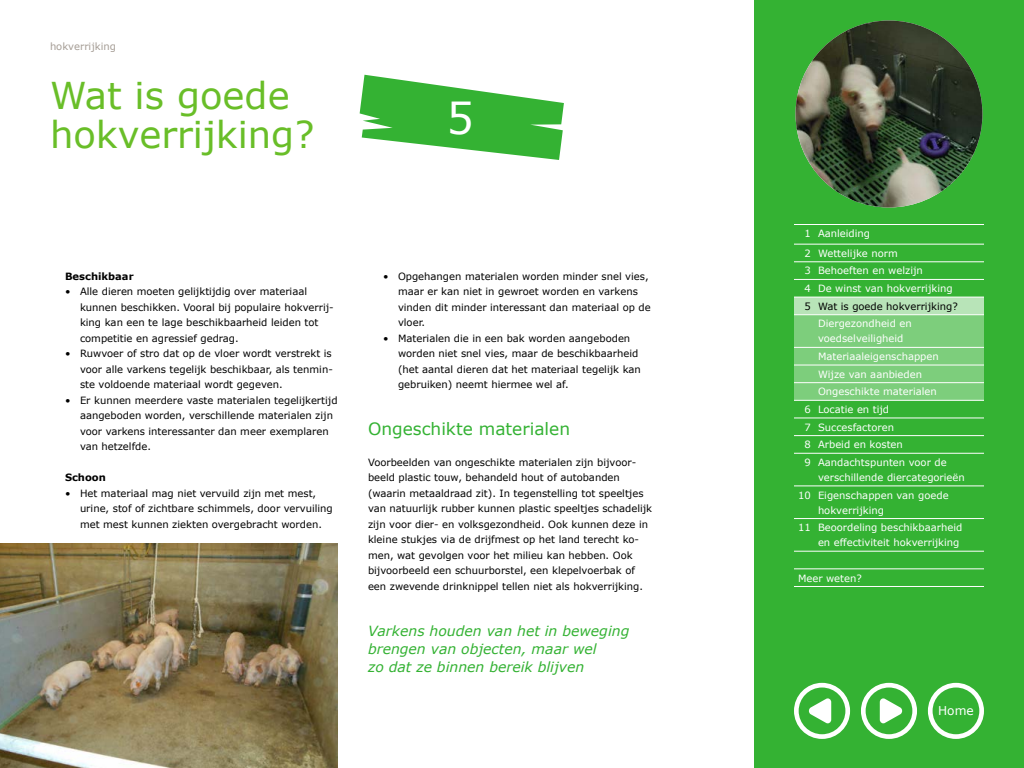
<style>
.page{position:relative;width:1024px;height:768px;background:#fff}
.page>*{position:absolute;margin:0;border:0;box-sizing:border-box;transform-origin:0 0}
.t1{font:43.3px "Verdana";color:#fff}
.t2{font:37px/39px "Verdana";color:#69be28}
.t3{font:17px "Verdana";color:#34b233}
.t4{font:italic 14px/18px "Verdana";color:#34b233}
.t5{font:12.2px "Verdana";color:#fff}
.t6{font:10px/15.5px "Verdana";color:#000}
.t7{font:10px/17.6px "Verdana";color:#fff}
.t8{font:700 10px "Verdana";color:#000}
.t9{font:10px "Verdana";color:#a59d95}
</style>
<div class="page">
<div style="left:754px;top:0;width:270px;height:768px;background:#34b233"></div>
<div style="left:794px;top:297px;width:190px;height:18px;background:#b8e4b8"></div>
<div style="left:794px;top:315px;width:190px;height:85px;background:#7dce7c"></div>
<hr style="left:794px;top:244px;width:190px;height:1px;background:#fff">
<hr style="left:794px;top:261px;width:190px;height:1px;background:#fff">
<hr style="left:794px;top:279px;width:190px;height:1px;background:#fff">
<hr style="left:794px;top:297px;width:190px;height:1px;background:#fff">
<hr style="left:794px;top:400px;width:190px;height:1px;background:#fff">
<hr style="left:794px;top:417px;width:190px;height:1px;background:#fff">
<hr style="left:794px;top:435px;width:190px;height:1px;background:#fff">
<hr style="left:794px;top:453px;width:190px;height:1px;background:#fff">
<hr style="left:794px;top:485px;width:190px;height:1px;background:#fff">
<hr style="left:794px;top:518px;width:190px;height:1px;background:#fff">
<hr style="left:794px;top:551px;width:190px;height:1px;background:#fff">
<hr style="left:794px;top:568px;width:190px;height:1px;background:#fff">
<hr style="left:794px;top:586px;width:190px;height:1px;background:#fff">
<hr style="left:794px;top:224px;width:190px;height:1px;background:#fff">
<hr style="left:794px;top:314px;width:190px;height:1px;background:#fff">
<hr style="left:794px;top:347px;width:190px;height:1px;background:#fff">
<hr style="left:794px;top:365px;width:190px;height:1px;background:#fff">
<hr style="left:794px;top:382px;width:190px;height:1px;background:#fff">
<img style="left:796px;top:20px;width:186px;height:188px;border-radius:94px">
<div style="left:928px;top:683px;width:56px;height:56px;border:5px solid #fff;border-radius:50%"></div>
<svg style="left:880px;top:698px;width:23px;height:26px"></svg>
<div style="left:861px;top:683px;width:56px;height:56px;border:5px solid #fff;border-radius:50%"></div>
<svg style="left:809px;top:698px;width:22px;height:26px"></svg>
<div style="left:794px;top:683px;width:56px;height:56px;border:5px solid #fff;border-radius:50%"></div>
<img style="left:0;top:543px;width:338px;height:225px">
<svg style="left:360px;top:75px;width:204px;height:85px"></svg>
<p class="t9" style="left:50px;top:39px;width:68px">hokverrijking</p>
<h2 class="t2" style="left:50px;top:76px;width:266px">Wat is goede hokverrijking?</h2>
<h1 class="t1" style="left:446px;top:88px;width:29px">5</h1>
<p class="t8" style="left:65px;top:269px;width:70px">Beschikbaar</p>
<p class="t6" style="left:80px;top:284px;width:255px;text-indent:-15px">• Alle dieren moeten gelijktijdig over materiaal kunnen beschikken. Vooral bij populaire hokverrij&shy;king kan een te lage beschikbaarheid leiden tot competitie en agressief gedrag.</p>
<p class="t6" style="left:80px;top:346px;width:254px;text-align:justify;text-indent:-15px">• Ruwvoer of stro dat op de vloer wordt verstrekt is voor alle varkens tegelijk beschikbaar, als tenmin&shy;ste voldoende materiaal wordt gegeven.</p>
<p class="t6" style="left:80px;top:392px;width:259px;text-indent:-15px">• Er kunnen meerdere vaste materialen tegelijkertijd aangeboden worden, verschillende materialen zijn voor varkens interessanter dan meer exemplaren van hetzelfde.</p>
<p class="t8" style="left:65px;top:471px;width:42px">Schoon</p>
<p class="t6" style="left:80px;top:485px;width:254px;text-indent:-15px">• Het materiaal mag niet vervuild zijn met mest, urine, stof of zichtbare schimmels, door vervuiling met mest kunnen ziekten overgebracht worden.</p>
<p class="t6" style="left:398px;top:268px;width:254px;text-indent:-15px">• Opgehangen materialen worden minder snel vies, maar er kan niet in gewroet worden en varkens vinden dit minder interessant dan materiaal op de vloer.</p>
<p class="t6" style="left:398px;top:330px;width:244px;text-indent:-15px">• Materialen die in een bak worden aangeboden worden niet snel vies, maar de beschikbaarheid (het aantal dieren dat het materiaal tegelijk kan gebruiken) neemt hiermee wel af.</p>
<h3 class="t3" style="left:368px;top:417px;width:204px">Ongeschikte materialen</h3>
<p class="t6" style="left:368px;top:454px;width:286px">Voorbeelden van ongeschikte materialen zijn bijvoor&shy;beeld plastic touw, behandeld hout of autobanden (waarin metaaldraad zit). In tegenstelling tot speeltjes van natuurlijk rubber kunnen plastic speeltjes schadelijk zijn voor dier- en volksgezondheid. Ook kunnen deze in kleine stukjes via de drijfmest op het land terecht ko&shy;men, wat gevolgen voor het milieu kan hebben. Ook bijvoorbeeld een schuurborstel, een klepelvoerbak of een zwevende drinknippel tellen niet als hokverrijking.</p>
<h3 class="t4" style="left:368px;top:622px;width:263px">Varkens houden van het in beweging brengen van objecten, maar wel<br>zo dat ze binnen bereik blijven</h3>
<p class="t7" style="left:804px;top:224px;width:95px;line-height:19.6px">1 Aanleiding<br>2 Wettelijke norm</p>
<p class="t7" style="left:804px;top:262px;width:150px">3 Behoeften en welzijn<br>4 De winst van hokverrijking</p>
<p class="t6" style="left:804px;top:298px;width:155px">5 Wat is goede hokverrijking?</p>
<p class="t7" style="left:818px;top:316px;width:95px;line-height:15px">Diergezondheid en voedselveiligheid</p>
<p class="t7" style="left:818px;top:348px;width:122px">Materiaaleigenschappen</p>
<p class="t7" style="left:818px;top:365px;width:106px">Wijze van aanbieden</p>
<p class="t7" style="left:818px;top:383px;width:120px">Ongeschikte materialen</p>
<p class="t7" style="left:804px;top:400px;width:86px">6 Locatie en tijd</p>
<p class="t7" style="left:804px;top:418px;width:91px">7 Succesfactoren</p>
<p class="t7" style="left:804px;top:436px;width:100px">8 Arbeid en kosten</p>
<p class="t7" style="left:804px;top:453px;width:144px">9 Aandachtspunten voor de</p>
<p class="t7" style="left:798px;top:468px;width:168px;text-indent:20px">verschillende diercategorieën<br>10 Eigenschappen van goede</p>
<p class="t7" style="left:798px;top:501px;width:166px;text-indent:20px">hokverrijking<br>11 Beoordeling beschikbaarheid</p>
<p class="t7" style="left:818px;top:534px;width:143px">en effectiviteit hokverrijking</p>
<p class="t7" style="left:798px;top:569px;width:65px">Meer weten?</p>
<p class="t5" style="left:938px;top:702px;width:37px">Home</p>
</div>
